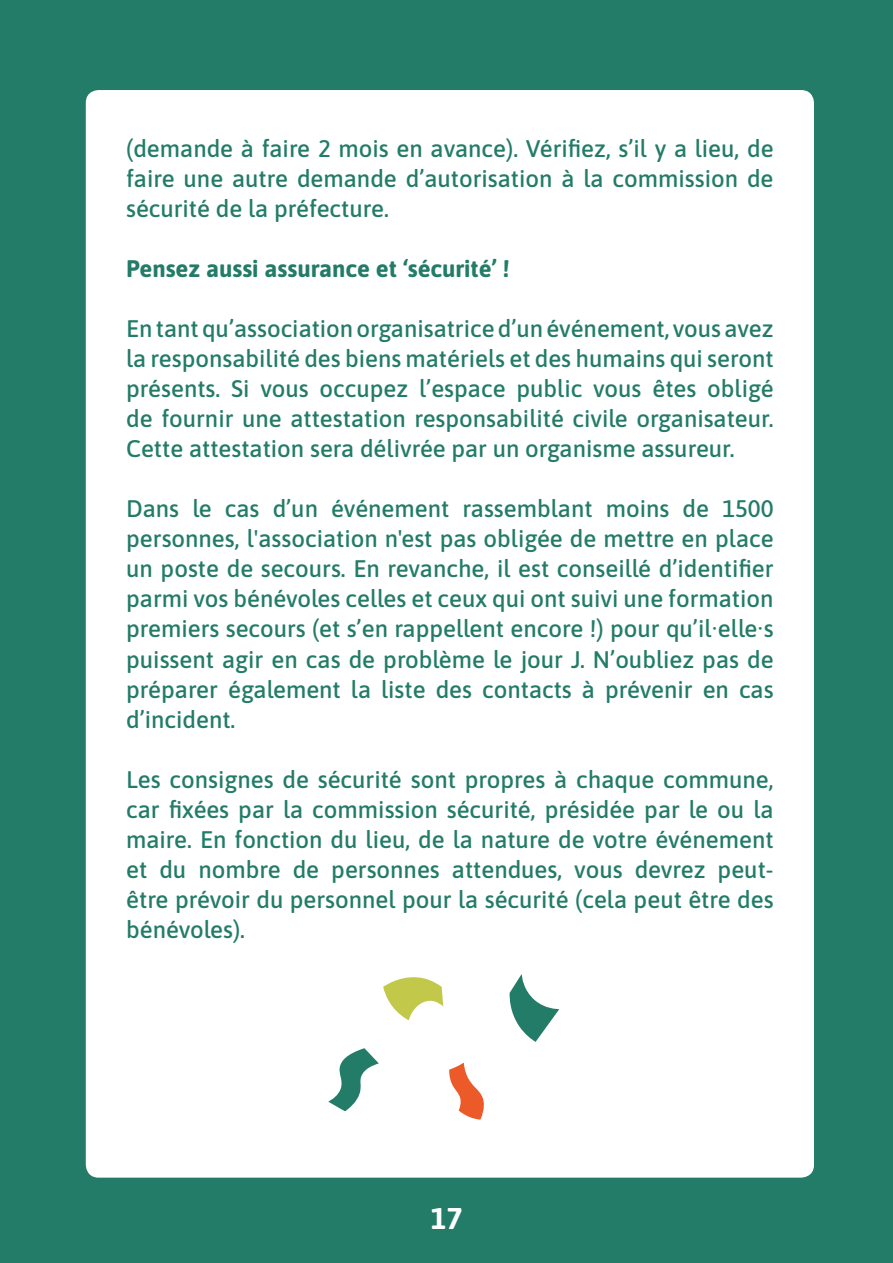
<style>
.page{position:relative;width:893px;height:1263px;background:#fff}
.page>*{position:absolute;margin:0;border:0;box-sizing:border-box;transform-origin:0 0}
.t1{font:700 30px "Asap";color:#fff}
.t2{font:500 24px/30px "Asap";color:#237c68;text-align:justify}
.t3{font:700 24px "Asap";color:#237c68}
</style>
<div class="page">
<hr style="left:0;top:0;width:2px;height:1263px;background:#237c68">
<div style="left:2px;top:0;width:891px;height:1263px;background:#237c68"></div>
<div style="left:86px;top:90px;width:728px;height:1087px;background:#fff;border-radius:13px"></div>
<svg style="left:509px;top:974px;width:50px;height:68px"></svg>
<svg style="left:383px;top:977px;width:60px;height:43px"></svg>
<svg style="left:328px;top:1048px;width:51px;height:63px"></svg>
<svg style="left:449px;top:1062px;width:35px;height:57px"></svg>
<p class="t2" style="left:126px;top:133px;width:649px">(demande à faire 2 mois en avance). Vérifiez, s’il y a lieu, de faire une autre demande d’autorisation à la commission de sécurité de la préfecture.</p>
<p class="t3" style="left:126px;top:252px;width:385px">Pensez aussi assurance et ‘sécurité’ !</p>
<p class="t2" style="left:126px;top:313px;width:649px">En tant qu’association organisatrice d’un événement, vous avez la responsabilité des biens matériels et des humains qui seront présents. Si vous occupez l’espace public vous êtes obligé de fournir une attestation responsabilité civile organisateur.<br>Cette attestation sera délivrée par un organisme assureur.</p>
<p class="t2" style="left:126px;top:493px;width:649px">Dans le cas d’un événement rassemblant moins de 1500 personnes, l'association n'est pas obligée de mettre en place un poste de secours. En revanche, il est conseillé d’identifier parmi vos bénévoles celles et ceux qui ont suivi une formation premiers secours (et s’en rappellent encore !) pour qu’il·elle·s puissent agir en cas de problème le jour J. N’oubliez pas de préparer également la liste des contacts à prévenir en cas d’incident.</p>
<p class="t2" style="left:126px;top:763px;width:649px">Les consignes de sécurité sont propres à chaque commune, car fixées par la commission sécurité, présidée par le ou la maire. En fonction du lieu, de la nature de votre événement et du nombre de personnes attendues, vous devrez peut&shy;être prévoir du personnel pour la sécurité (cela peut être des bénévoles).</p>
<p class="t1" style="left:430px;top:1197px;width:34px">17</p>
</div>
